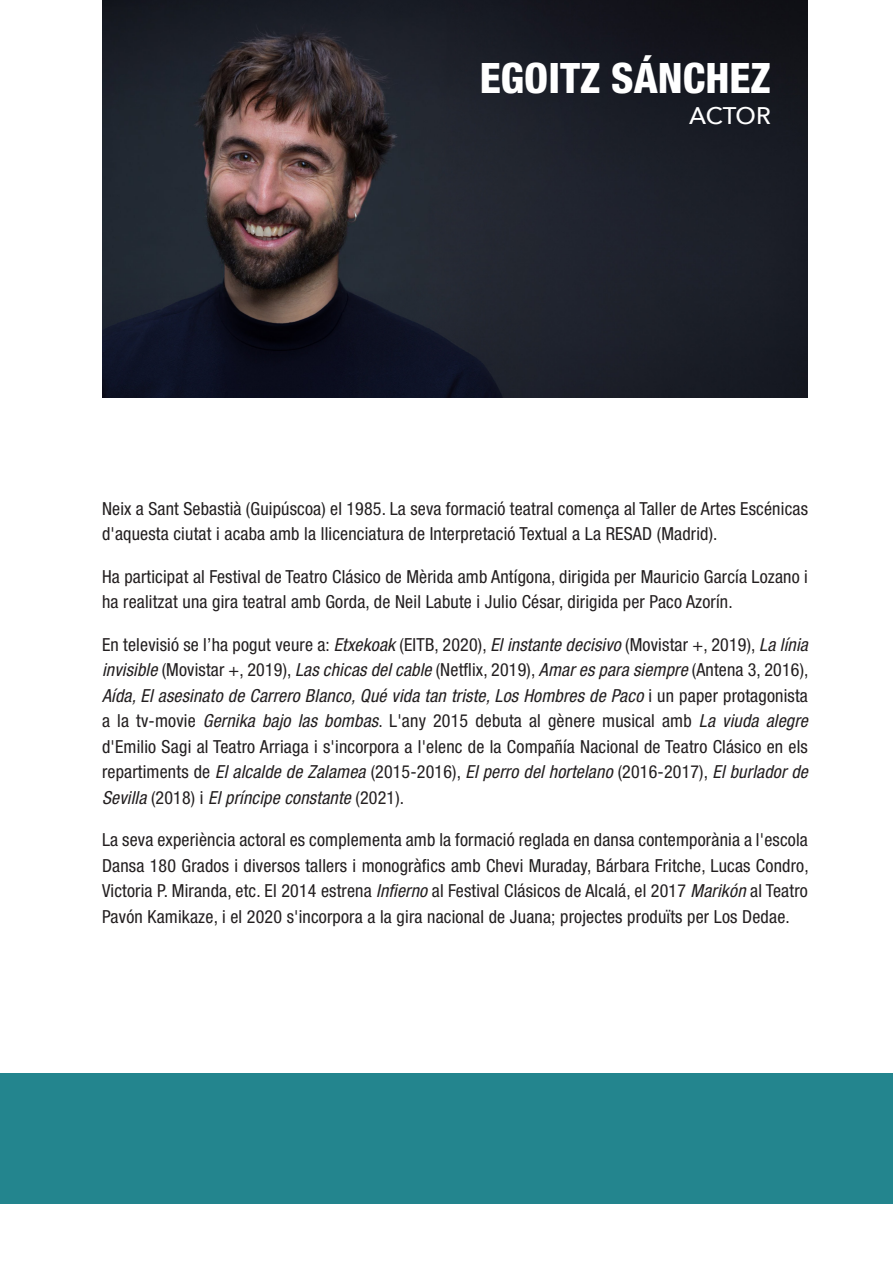
<style>
.page{position:relative;width:893px;height:1263px;background:#fff}
.page>*{position:absolute;margin:0;border:0;box-sizing:border-box;transform-origin:0 0}
.NOM_CV{font:800 condensed 42px "Helvetica Neue LT Std";color:#fff}
.CV{font:500 24px "Avenir Next";letter-spacing:-.01em;color:#fff}
.text_cv{font:condensed 18px/25.5px "Helvetica Neue LT Std";letter-spacing:.01em;color:#231f20}
.s1{font-style:italic}
</style>
<div class="page">
<div style="left:0;top:1073px;width:893px;height:130px;background:#23858e"></div>
<img style="left:102px;top:0;width:706px;height:398px">
<p class="NOM_CV" style="left:480px;top:52px;width:292px">EGOITZ SÁNCHEZ</p>
<p class="CV" style="left:689px;top:95px;width:83px">ACTOR</p>
<p class="text_cv" style="left:102px;top:495px;width:707px">Neix a Sant Sebastià (Guipúscoa) el 1985. La seva formació teatral comença al Taller de Artes Escénicas d'aquesta ciutat i acaba amb la llicenciatura de Interpretació Textual a La RESAD (Madrid).</p>
<p class="text_cv" style="left:102px;top:563px;width:707px">Ha participat al Festival de Teatro Clásico de Mèrida amb Antígona, dirigida per Mauricio García Lozano i ha realitzat una gira teatral amb Gorda, de Neil Labute i Julio César, dirigida per Paco Azorín.</p>
<p class="text_cv" style="left:102px;top:631px;width:708px;text-align:justify">En televisió se l’ha pogut veure a: <span class="s1">Etxekoak</span> (EITB, 2020), <span class="s1">El instante decisivo</span> (Movistar +, 2019), <span class="s1">La línia invisible</span> (Movistar +, 2019), <span class="s1">Las chicas del cable</span> (Netflix, 2019), <span class="s1">Amar es para siempre</span> (Antena 3, 2016), <span class="s1">Aída, El asesinato de Carrero Blanco, Qué vida tan triste, Los Hombres de Paco</span> i un paper protagonista a la tv-movie <span class="s1">Gernika bajo las bombas</span>. L'any 2015 debuta al gènere musical amb <span class="s1">La viuda alegre </span>d'Emilio Sagi al Teatro Arriaga i s'incorpora a l'elenc de la Compañía Nacional de Teatro Clásico en els repartiments de <span class="s1">El alcalde de Zalamea</span> (2015-2016), <span class="s1">El perro del hortelano</span> (2016-2017), <span class="s1">El burlador de Sevilla</span> (2018) i <span class="s1">El príncipe constante</span> (2021).</p>
<p class="text_cv" style="left:102px;top:827px;width:708px;text-align:justify">La seva experiència actoral es complementa amb la formació reglada en dansa contemporània a l'escola Dansa 180 Grados i diversos tallers i monogràfics amb Chevi Muraday, Bárbara Fritche, Lucas Condro, Victoria P. Miranda, etc. El 2014 estrena <span class="s1">Infierno</span> al Festival Clásicos de Alcalá, el 2017 <span class="s1">Marikón</span> al Teatro Pavón Kamikaze, i el 2020 s'incorpora a la gira nacional de Juana; projectes produïts per Los Dedae.</p>
</div>
